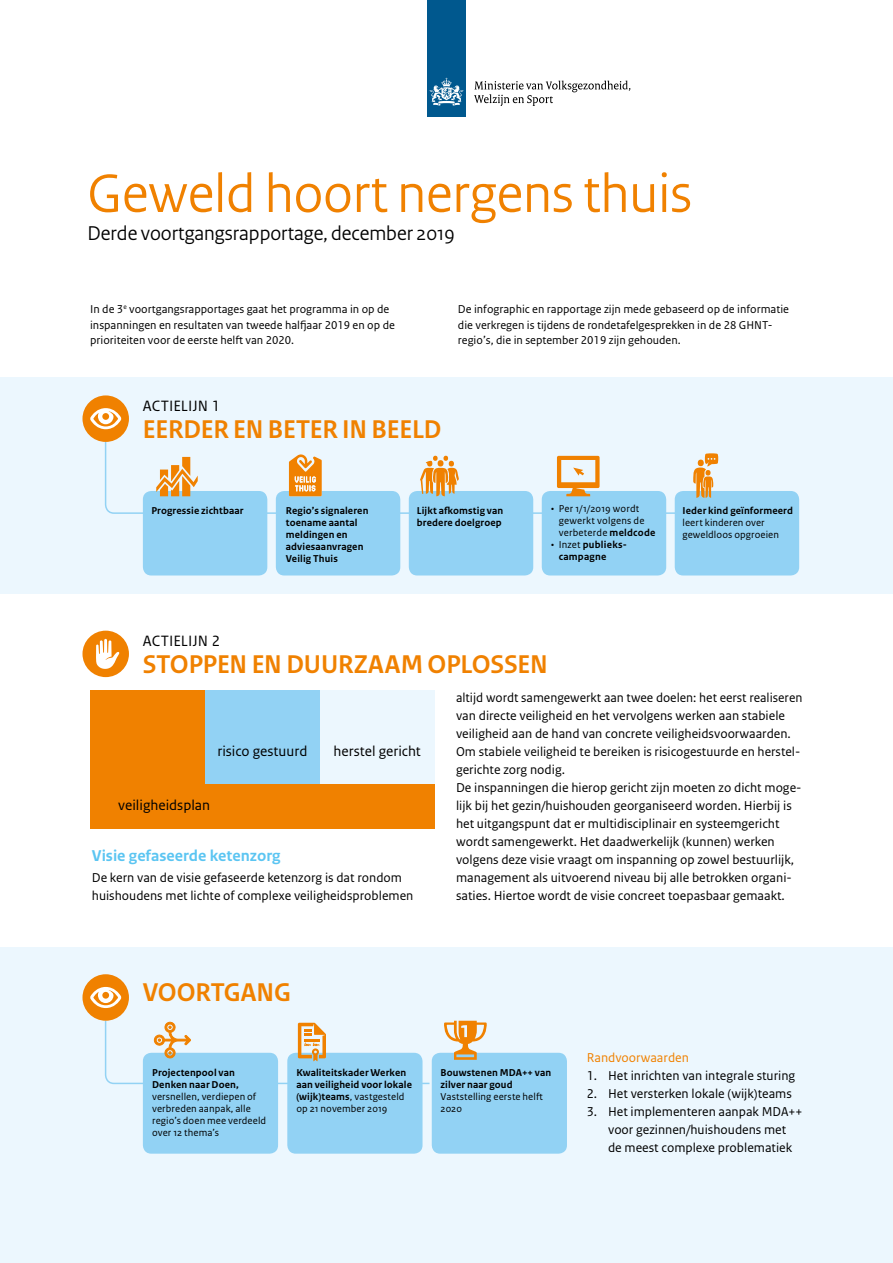
<style>
.page{position:relative;width:893px;height:1263px;background:#fff}
.page>*{position:absolute;margin:0;border:0;box-sizing:border-box;transform-origin:0 0}
.t1{font:57px "Rijksoverheid Sans Heading";color:#f08100}
.t2{font:700 27px "Rijksoverheid Sans Heading";letter-spacing:-.005em;color:#f08100}
.t3{font:21px "Rijksoverheid Sans Heading";color:#000}
._10_RO_Broodtekst{font:700 16.5px "Rijksoverheid Sans Text";color:#5bc5f2}
.t4{font:15.75px "Rijksoverheid Sans Text";letter-spacing:.005em;color:#000}
._05_RO_Alineakop{font:15px "Rijksoverheid Sans Text";color:#000}
._10_RO_Broodtekst-2{font:13.5px/18px "Rijksoverheid Sans Text";color:#000}
._06_RO_Subalineakop{font:13.5px "Rijksoverheid Sans Text";color:#f08100}
._12_RO_Opsomming_Bul{font:12px/15.8px "Rijksoverheid Sans Text";color:#000}
.t5{font:700 10.5px/12px "Rijksoverheid Sans Text";letter-spacing:.015em;color:#000}
.t6{font:10.5px/12px "Rijksoverheid Sans Text";letter-spacing:.01em;color:#000}
.s1{font-weight:700}
.s2{font-weight:400}
</style>
<div class="page">
<div style="left:0;top:377px;width:893px;height:217px;background:#ecf7fe"></div>
<div style="left:0;top:947px;width:893px;height:316px;background:#ecf7fe"></div>
<div style="left:90px;top:690px;width:344px;height:139px;background:#f08100"></div>
<div style="left:205px;top:690px;width:229px;height:94px;background:#92d2f4"></div>
<div style="left:320px;top:690px;width:114px;height:94px;background:#ecf7fe"></div>
<svg style="left:104px;top:440px;width:615px;height:75px"></svg>
<div style="left:143px;top:491px;width:124px;height:84px;background:#92d2f4;border-radius:9px"></div>
<div style="left:276px;top:491px;width:124px;height:84px;background:#92d2f4;border-radius:9px"></div>
<div style="left:409px;top:491px;width:124px;height:84px;background:#92d2f4;border-radius:9px"></div>
<div style="left:542px;top:491px;width:124px;height:84px;background:#92d2f4;border-radius:9px"></div>
<div style="left:675px;top:491px;width:124px;height:84px;background:#92d2f4;border-radius:9px"></div>
<div style="left:143px;top:1053px;width:135px;height:101px;background:#92d2f4;border-radius:9px"></div>
<div style="left:287px;top:1053px;width:135px;height:101px;background:#92d2f4;border-radius:9px"></div>
<div style="left:432px;top:1053px;width:135px;height:101px;background:#92d2f4;border-radius:9px"></div>
<div style="left:82px;top:395px;width:47px;height:47px;background:#f08100;border-radius:50%"></div>
<svg style="left:90px;top:408px;width:31px;height:21px"></svg>
<div style="left:82px;top:974px;width:47px;height:47px;background:#f08100;border-radius:50%"></div>
<svg style="left:90px;top:987px;width:31px;height:21px"></svg>
<div style="left:82px;top:631px;width:47px;height:46px;background:#f08100;border-radius:50%"></div>
<svg style="left:96px;top:639px;width:24px;height:30px"></svg>
<svg style="left:289px;top:454px;width:33px;height:42px"></svg>
<svg style="left:557px;top:456px;width:43px;height:40px"></svg>
<svg style="left:420px;top:456px;width:39px;height:40px"></svg>
<svg style="left:156px;top:457px;width:42px;height:39px"></svg>
<svg style="left:693px;top:453px;width:25px;height:45px"></svg>
<svg style="left:444px;top:1021px;width:43px;height:39px"></svg>
<svg style="left:104px;top:1019px;width:326px;height:66px"></svg>
<div style="left:427px;top:0;width:39px;height:117px;background:#00588e"></div>
<svg style="left:430px;top:78px;width:33px;height:28px"></svg>
<svg style="left:474px;top:81px;width:156px;height:25px"></svg>
<p class="t1" style="left:88px;top:160px;width:606px">Geweld hoort nergens thuis</p>
<p class="t3" style="left:88px;top:221px;width:369px">Derde voortgangsrapportage, december 2019</p>
<p class="_12_RO_Opsomming_Bul" style="left:90px;top:301px;width:306px">In de 3<sup>e</sup> voortgangsrapportages gaat het programma in op de inspanningen en resultaten van tweede halfjaar 2019 en op de prioriteiten voor de eerste helft van 2020.</p>
<p class="_12_RO_Opsomming_Bul" style="left:458px;top:301px;width:333px">De infographic en rapportage zijn mede gebaseerd op de informatie die verkregen is tijdens de rondetafelgesprekken in de 28 GHNT&shy;regio’s, die in september 2019 zijn gehouden.</p>
<p class="t4" style="left:143px;top:397px;width:79px">ACTIELIJN 1</p>
<p class="t2" style="left:143px;top:414px;width:300px">EERDER EN BETER IN BEELD</p>
<p class="t5" style="left:151px;top:505px;width:94px">Progressie zichtbaar</p>
<p class="t5" style="left:286px;top:505px;width:84px">Regio’s signaleren toename aantal meldingen en adviesaanvragen<br>Veilig Thuis</p>
<p class="t5" style="left:417px;top:505px;width:88px">Lijkt afkomstig van bredere doelgroep</p>
<p class="t6" style="left:559px;top:502px;width:98px;text-indent:-8px">• Per 1/1/2019 wordt gewerkt volgens de verbeterde <span class="s1">meldcode</span></p>
<p class="t5" style="left:559px;top:538px;width:70px;text-indent:-8px"><span class="s2">• Inzet</span> publieks&shy;campagne</p>
<p class="t6" style="left:682px;top:505px;width:112px"><span class="s1">Ieder kind geïnformeerd </span>leert kinderen over geweldloos opgroeien</p>
<p class="t4" style="left:143px;top:632px;width:79px">ACTIELIJN 2</p>
<p class="t2" style="left:143px;top:649px;width:406px">STOPPEN EN DUURZAAM OPLOSSEN</p>
<p class="_05_RO_Alineakop" style="left:217px;top:743px;width:91px">risico gestuurd</p>
<p class="_05_RO_Alineakop" style="left:334px;top:743px;width:89px">herstel gericht</p>
<p class="_05_RO_Alineakop" style="left:118px;top:797px;width:93px">veiligheidsplan</p>
<p class="_10_RO_Broodtekst" style="left:92px;top:846px;width:190px">Visie gefaseerde ketenzorg</p>
<p class="_10_RO_Broodtekst-2" style="left:92px;top:869px;width:323px">De kern van de visie gefaseerde ketenzorg is dat rondom huishoudens met lichte of complexe veiligheidsproblemen</p>
<p class="t2" style="left:143px;top:977px;width:149px">VOORTGANG</p>
<p class="_10_RO_Broodtekst-2" style="left:456px;top:689px;width:348px">altijd wordt samengewerkt aan twee doelen: het eerst realiseren van directe veiligheid en het vervolgens werken aan stabiele veiligheid aan de hand van concrete veiligheidsvoorwaarden.<br>Om stabiele veiligheid te bereiken is risicogestuurde en herstel&shy;gerichte zorg nodig.<br>De inspanningen die hierop gericht zijn moeten zo dicht moge&shy;lijk bij het gezin/huishouden georganiseerd worden. Hierbij is het uitgangspunt dat er multidisciplinair en systeemgericht wordt samengewerkt. Het daadwerkelijk (kunnen) werken volgens deze visie vraagt om inspanning op zowel bestuurlijk, management als uitvoerend niveau bij alle betrokken organi&shy;saties. Hiertoe wordt de visie concreet toepasbaar gemaakt.</p>
<p class="t6" style="left:152px;top:1066px;width:116px"><span class="s1">Projectenpool van<br>Denken naar Doen, </span>versnellen, verdiepen of verbreden aanpak, alle regio’s doen mee verdeeld over 12 thema’s</p>
<p class="t5" style="left:296px;top:1066px;width:117px">Kwaliteitskader Werken aan veiligheid voor lokale (wijk)teams<span class="s2">, vastgesteld op 21 november 2019</span></p>
<p class="t5" style="left:441px;top:1066px;width:112px">Bouwstenen MDA++ van zilver naar goud</p>
<p class="t6" style="left:441px;top:1090px;width:104px">Vaststelling eerste helft<br>2020</p>
<p class="_06_RO_Subalineakop" style="left:587px;top:1050px;width:104px">Randvoorwaarden</p>
<p class="_10_RO_Broodtekst-2" style="left:587px;top:1067px;width:210px">1. Het inrichten van integrale sturing</p>
<p class="_10_RO_Broodtekst-2" style="left:587px;top:1085px;width:207px">2. Het versterken lokale (wijk)teams</p>
<p class="_10_RO_Broodtekst-2" style="left:608px;top:1103px;width:196px;text-indent:-21px">3. Het implementeren aanpak MDA++ voor gezinnen/huishoudens met de meest complexe problematiek</p>
</div>
